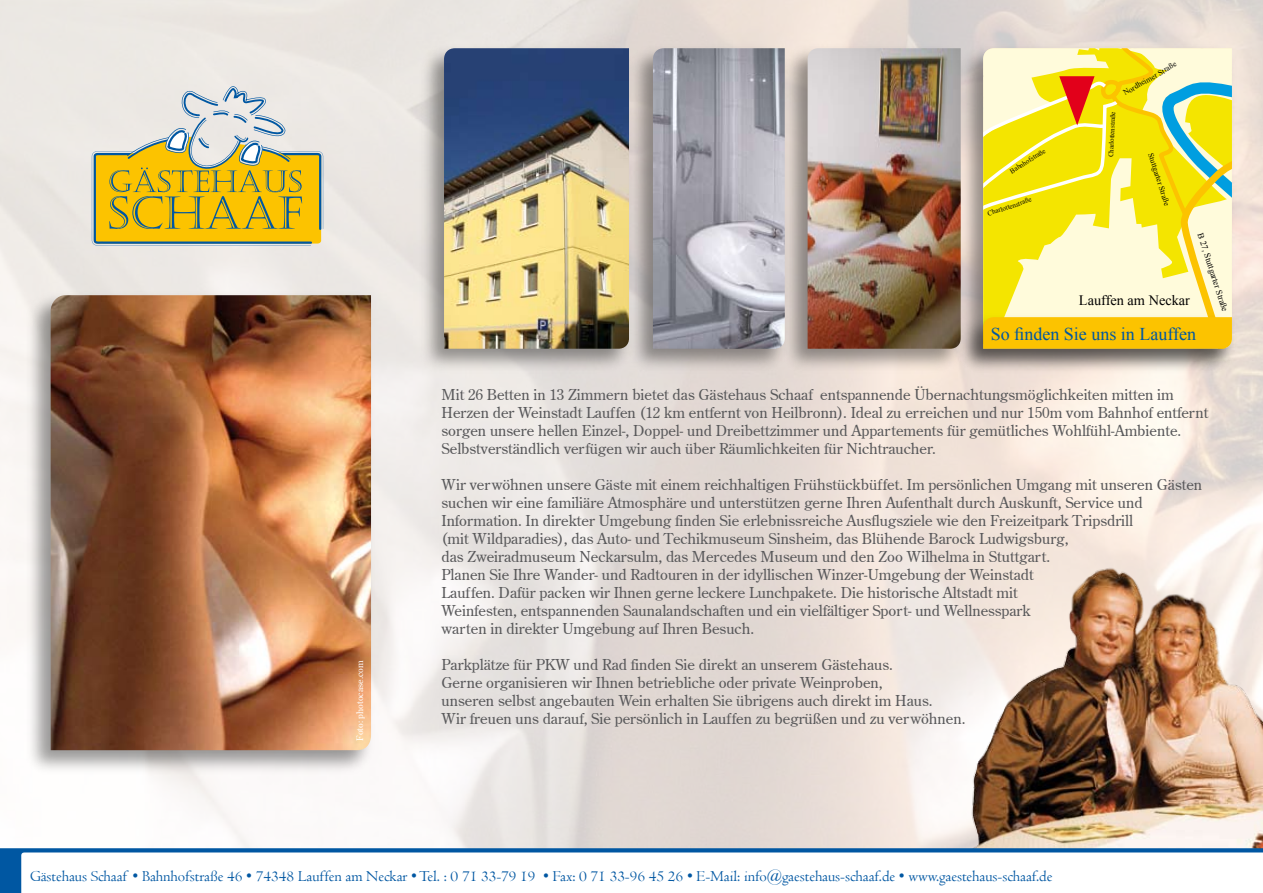
<style>
.page{position:relative;width:1263px;height:893px;background:#fff}
.page>*{position:absolute;margin:0;border:0;box-sizing:border-box;transform-origin:0 0}
.t1{font:18px "Times New Roman";color:#0057a2}
.t2{font:15.75px "Centaur";letter-spacing:-.005em;color:#0057a2}
.t3{font:15px/18px "Centurion Old Plain";color:#58585a}
.t4{font:14.25px "Times New Roman";color:#000}
.t5{font:9px "Centurion Old Plain";color:#fff}
.t6{font:8.7px "Times New Roman";color:#000}
.t7{font:7.8px "Times New Roman";color:#000}
.t8{font:6.9px "Times New Roman";color:#000}
</style>
<div class="page">
<div style="left:958px;top:44px;width:279px;height:331px;background:#000;opacity:.4"></div>
<div style="left:958px;top:313px;width:279px;height:61px;background:#000;opacity:.4"></div>
<svg style="left:983px;top:48px;width:249px;height:301px;background:#f2e461"></svg>
<img style="left:925px;top:562px;width:338px;height:286px">
<svg style="left:92px;top:86px;width:231px;height:160px;background:#d5c472"></svg>
<div style="left:783px;top:44px;width:181px;height:331px;background:#000;opacity:.4"></div>
<img style="left:808px;top:48px;width:153px;height:301px">
<svg style="left:0;top:848px;width:1263px;height:45px"></svg>
<div style="left:26px;top:291px;width:350px;height:484px;background:#000;opacity:.4"></div>
<img style="left:51px;top:295px;width:320px;height:455px">
<div style="left:419px;top:44px;width:214px;height:331px;background:#000;opacity:.4"></div>
<img style="left:444px;top:48px;width:184px;height:301px">
<div style="left:628px;top:44px;width:160px;height:331px;background:#000;opacity:.4"></div>
<img style="left:653px;top:48px;width:132px;height:301px">
<p class="t8" style="left:1008px;top:168px;width:42px;rotate:-32deg">Bahnhofstraße</p>
<p class="t8" style="left:986px;top:209px;width:47px;rotate:-19deg">Charlottenstraße</p>
<p class="t7" style="left:1121px;top:89px;width:61px;rotate:-30deg">Nordheimer Straße</p>
<p class="t8" style="left:1106px;top:157px;width:47px;rotate:-87deg">Charlottenstraße</p>
<p class="t7" style="left:1155px;top:151px;width:56px;rotate:72deg">Stuttgarter Straße</p>
<p class="t5" style="left:354px;top:741px;width:82px;rotate:-90deg">Foto: photocase.com</p>
<p class="t6" style="left:1206px;top:231px;width:83px;rotate:72deg">B 27, Stuttgarter Straße</p>
<p class="t4" style="left:1079px;top:291px;width:113px">Lauffen am Neckar</p>
<p class="t1" style="left:991px;top:321px;width:207px">So finden Sie uns in Lauffen</p>
<p class="t3" style="left:441px;top:385px;width:768px">Mit 26 Betten in 13 Zimmern bietet das Gästehaus Schaaf entspannende Übernachtungsmöglichkeiten mitten im Herzen der Weinstadt Lauffen (12 km entfernt von Heilbronn). Ideal zu erreichen und nur 150m vom Bahnhof entfernt sorgen unsere hellen Einzel-, Doppel- und Dreibettzimmer und Appartements für gemütliches Wohlfühl-Ambiente.<br>Selbstverständlich verfügen wir auch über Räumlichkeiten für Nichtraucher.</p>
<p class="t3" style="left:441px;top:475px;width:762px">Wir verwöhnen unsere Gäste mit einem reichhaltigen Frühstückbüffet. Im persönlichen Umgang mit unseren Gästen suchen wir eine familiäre Atmosphäre und unterstützen gerne Ihren Aufenthalt durch Auskunft, Service und Information. In direkter Umgebung finden Sie erlebnissreiche Ausflugsziele wie den Freizeitpark Tripsdrill<br>(mit Wildparadies), das Auto- und Techikmuseum Sinsheim, das Blühende Barock Ludwigsburg,<br>das Zweiradmuseum Neckarsulm, das Mercedes Museum und den Zoo Wilhelma in Stuttgart.<br>Planen Sie Ihre Wander- und Radtouren in der idyllischen Winzer-Umgebung der Weinstadt<br>Lauffen. Dafür packen wir Ihnen gerne leckere Lunchpakete. Die historische Altstadt mit<br>Weinfesten, entspannenden Saunalandschaften und ein vielfältiger Sport- und Wellnesspark<br>warten in direkter Umgebung auf Ihren Besuch.</p>
<p class="t3" style="left:441px;top:655px;width:525px">Parkplätze für PKW und Rad finden Sie direkt an unserem Gästehaus.<br>Gerne organisieren wir Ihnen betriebliche oder private Weinproben,<br>unseren selbst angebauten Wein erhalten Sie übrigens auch direkt im Haus.<br>Wir freuen uns darauf, Sie persönlich in Lauffen zu begrüßen und zu verwöhnen.</p>
<p class="t2" style="left:30px;top:866px;width:1024px">Gästehaus Schaaf • Bahnhofstraße 46 • 74348 Lauffen am Neckar • Tel. : 0 71 33-79 19 • Fax: 0 71 33-96 45 26 • E-Mail: info@gaestehaus-schaaf.de • www.gaestehaus-schaaf.de</p>
</div>
